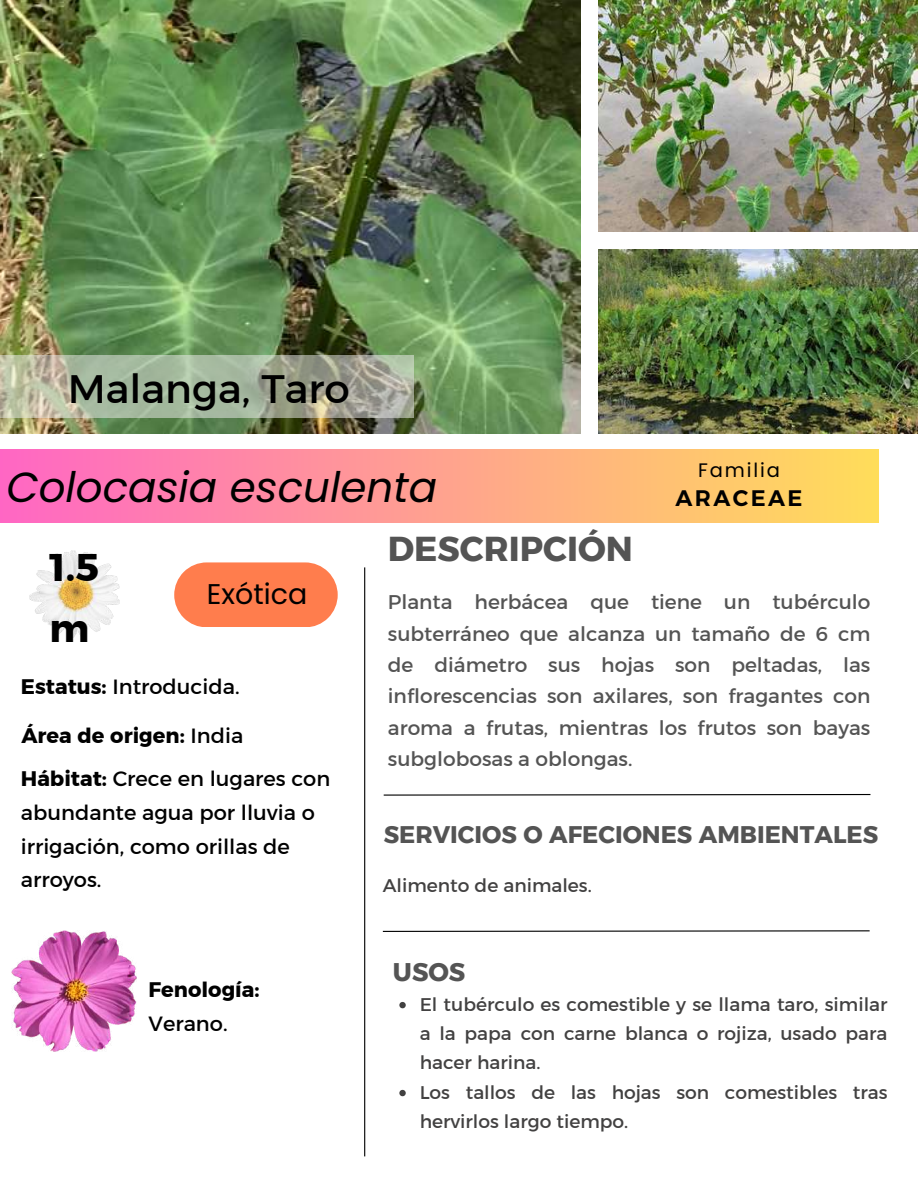
<style>
.page{position:relative;width:918px;height:1188px;background:#fff}
.page>*{position:absolute;margin:0;border:0;box-sizing:border-box;transform-origin:0 0}
.t1{font:italic 42px "Poppins";color:#000}
.t2{font:40.5px "Kief Montaser Regular";color:#000}
.t3{font:38.4px/61.8px "Kief Montaser Bold";color:#000}
.t4{font:34.5px "Kief Montaser Bold";color:#545454}
.t5{font:28.5px "Poppins";color:#000}
.t6{font:25.5px "Kief Montaser Bold";color:#545454}
.t7{font:24px "Kief Montaser Bold";color:#545454}
.t8{font:700 22.35px "Kief Montaser Semi";letter-spacing:.105em;color:#000}
.t9{font:21px/33.8px "Kief Montaser Regular";color:#000}
.t10{font:21px "Kief Montaser Bold";color:#000}
.t11{font:20.1px/31.5px "Kief Montaser Regular";color:#545454;text-align:justify}
.t12{font:19.5px "Poppins";letter-spacing:.095em;color:#000}
.t13{font:18.75px/29.2px "Kief Montaser Regular";color:#424141}
.s1{font-family:"Kief Montaser Bold"}
.s2{font-family:"Kief Montaser Regular"}
</style>
<div class="page">
<img style="left:599px;top:0;width:319px;height:232px">
<img style="left:0;top:0;width:580px;height:433px">
<img style="left:599px;top:250px;width:319px;height:183px">
<svg style="left:383px;top:794px;width:488px;height:2px"></svg>
<svg style="left:382px;top:930px;width:488px;height:2px"></svg>
<hr style="left:364px;top:567px;width:1px;height:589px;background:#000">
<svg style="left:174px;top:562px;width:164px;height:65px;background:#ff895d"></svg>
<svg style="left:0;top:356px;width:413px;height:62px;background:#a9b29c"></svg>
<div style="left:0;top:449px;width:878px;height:73px;background:linear-gradient(to right,#ff66c4,#ffdd5a)"></div>
<svg style="left:399px;top:1002px;width:7px;height:6px"></svg>
<svg style="left:399px;top:1090px;width:7px;height:6px"></svg>
<img style="left:12px;top:930px;width:125px;height:122px">
<img style="left:29px;top:550px;width:90px;height:88px">
<h2 class="t2" style="left:68px;top:364px;width:283px">Malanga, Taro</h2>
<h1 class="t1" style="left:6px;top:458px;width:432px">Colocasia esculenta</h1>
<p class="t12" style="left:698px;top:456px;width:83px">Familia</p>
<p class="t8" style="left:676px;top:484px;width:128px">ARACEAE</p>
<h3 class="t3" style="left:50px;top:536px;width:51px">1.5 m</h3>
<h3 class="t5" style="left:207px;top:575px;width:102px">Exótica</h3>
<p class="t9" style="left:21px;top:670px;width:220px"><span class="s1">Estatus:</span> Introducida.</p>
<p class="t10" style="left:21px;top:722px;width:223px">Área de origen: <span class="s2">India</span></p>
<p class="t9" style="left:21px;top:762px;width:311px"><span class="s1">Hábitat:</span> Crece en lugares con abundante agua por lluvia o irrigación, como orillas de arroyos.</p>
<p class="t10" style="left:149px;top:977px;width:113px">Fenología:</p>
<p class="t9" style="left:149px;top:1006px;width:81px">Verano.</p>
<h3 class="t4" style="left:388px;top:528px;width:246px">DESCRIPCIÓN</h3>
<p class="t11" style="left:388px;top:586px;width:484px">Planta herbácea que tiene un tubérculo subterráneo que alcanza un tamaño de 6 cm de diámetro sus hojas son peltadas, las inflorescencias son axilares, son fragantes con aroma a frutas, mientras los frutos son bayas subglobosas a oblongas.</p>
<p class="t7" style="left:384px;top:820px;width:496px">SERVICIOS O AFECIONES AMBIENTALES</p>
<p class="t13" style="left:383px;top:871px;width:210px">Alimento de animales.</p>
<p class="t6" style="left:393px;top:956px;width:74px">USOS</p>
<p class="t13" style="left:420px;top:990px;width:469px">El tubérculo es comestible y se llama taro, similar a la papa con carne blanca o rojiza, usado para hacer harina.<br>Los tallos de las hojas son comestibles tras hervirlos largo tiempo.</p>
</div>
